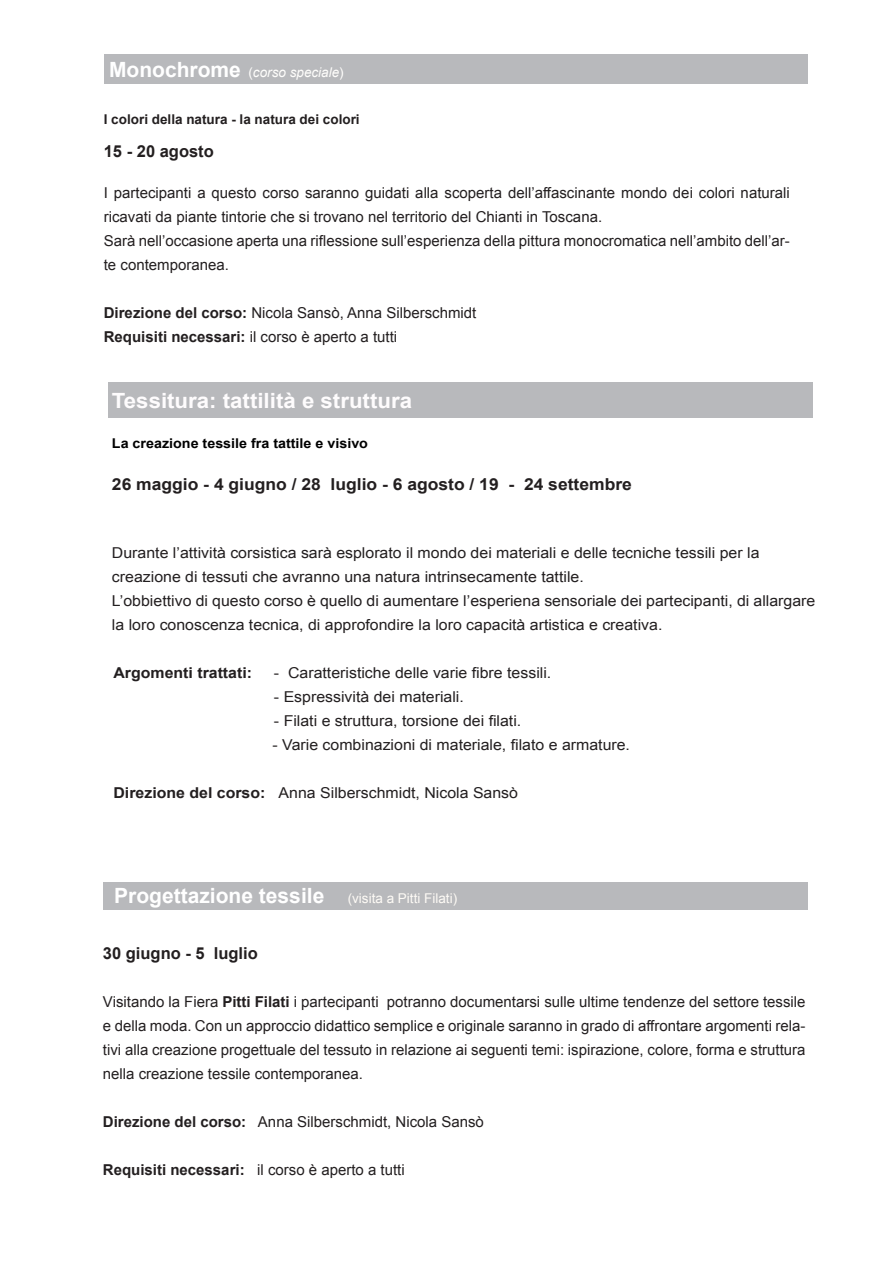
<style>
.page{position:relative;width:893px;height:1263px;background:#fff}
.page>*{position:absolute;margin:0;border:0;box-sizing:border-box;transform-origin:0 0}
.t1{font:700 21px "Arial";color:#fff}
.t2{font:700 21px "Arial";color:#fefcfd;scale:1.06 1}
.t3{font:700 16.5px "Arial";color:#231f20;scale:1.06 1}
.t4{font:700 16.5px "Arial";color:#231f20}
.t5{font:15px/24px "Arial";color:#231f20}
.t6{font:15px/24px "Arial";color:#231f20;scale:1.06 1}
.t7{font:700 15px "Arial";color:#231f20;scale:1.06 1}
.t8{font:700 13.5px "Arial";color:#231f20}
.t9{font:700 13.5px "Arial";color:#000;scale:1.06 1}
.t10{font:italic 13.5px "Arial";color:#fffefc}
.s1{font-weight:700;font-style:normal;font-size:21px;color:#fff}
.s2{font-style:normal}
.s3{font-weight:700}
.s4{font-weight:400;font-size:13.5px;color:#fefbf6}
</style>
<div class="page">
<div style="left:108px;top:383px;width:705px;height:35px;background:#b8b9bc"></div>
<div style="left:103px;top:882px;width:704px;height:28px;background:#b8b9bc"></div>
<div style="left:104px;top:54px;width:703px;height:30px;background:#b8b9bc"></div>
<p class="t10" style="left:109px;top:64px;width:236px"><span class="s1">Monochrome</span> <span class="s2">(</span>corso speciale<span class="s2">)</span></p>
<p class="t8" style="left:104px;top:110px;width:257px">I colori della natura - la natura dei colori</p>
<p class="t4" style="left:104px;top:140px;width:112px">15 - 20 agosto</p>
<p class="t5" style="left:104px;top:181px;width:687px">I partecipanti a questo corso saranno guidati alla scoperta dell’affascinante mondo dei colori naturali ricavati da piante tintorie che si trovano nel territorio del Chianti in Toscana.</p>
<p class="t5" style="left:104px;top:229px;width:687px">Sarà nell’occasione aperta una riflessione sull’esperienza della pittura monocromatica nell’ambito dell’ar&shy;te contemporanea.</p>
<p class="t5" style="left:104px;top:301px;width:374px"><span class="s3">Direzione del corso:</span> Nicola Sansò, Anna Silberschmidt</p>
<p class="t5" style="left:104px;top:325px;width:295px"><span class="s3">Requisiti necessari:</span> il corso è aperto a tutti</p>
<p class="t2" style="left:112px;top:386px;width:285px">Tessitura: tattilità e struttura</p>
<p class="t9" style="left:112px;top:435px;width:243px">La creazione tessile fra tattile e visivo</p>
<p class="t3" style="left:112px;top:474px;width:492px">26 maggio - 4 giugno / 28 luglio - 6 agosto / 19 - 24 settembre</p>
<p class="t6" style="left:112px;top:541px;width:612px">Durante l’attività corsistica sarà esplorato il mondo dei materiali e delle tecniche tessili per la</p>
<p class="t6" style="left:112px;top:565px;width:447px">creazione di tessuti che avranno una natura intrinsecamente tattile.</p>
<p class="t6" style="left:112px;top:589px;width:665px">L’obbiettivo di questo corso è quello di aumentare l’esperiena sensoriale dei partecipanti, di allargare la loro conoscenza tecnica, di approfondire la loro capacità artistica e creativa.</p>
<p class="t7" style="left:113px;top:663px;width:132px">Argomenti trattati:</p>
<p class="t6" style="left:274px;top:661px;width:263px">- Caratteristiche delle varie fibre tessili.</p>
<p class="t6" style="left:274px;top:685px;width:181px">- Espressività dei materiali.</p>
<p class="t6" style="left:274px;top:709px;width:235px">- Filati e struttura, torsione dei filati.</p>
<p class="t6" style="left:273px;top:733px;width:339px">- Varie combinazioni di materiale, filato e armature.</p>
<p class="t6" style="left:113px;top:781px;width:383px"><span class="s3">Direzione del corso:</span> Anna Silberschmidt, Nicola Sansò</p>
<p class="t1" style="left:114px;top:882px;width:344px">Progettazione tessile <span class="s4">(visita a Pitti Filati)</span></p>
<p class="t4" style="left:103px;top:942px;width:156px">30 giugno - 5 luglio</p>
<p class="t5" style="left:103px;top:990px;width:704px;text-align:justify">Visitando la Fiera <span class="s3">Pitti Filati</span> i partecipanti potranno documentarsi sulle ultime tendenze del settore tessile e della moda. Con un approccio didattico semplice e originale saranno in grado di affrontare argomenti rela&shy;tivi alla creazione progettuale del tessuto in relazione ai seguenti temi: ispirazione, colore, forma e struttura nella creazione tessile contemporanea.</p>
<p class="t5" style="left:103px;top:1110px;width:382px"><span class="s3">Direzione del corso:</span> Anna Silberschmidt, Nicola Sansò</p>
<p class="t5" style="left:103px;top:1158px;width:303px"><span class="s3">Requisiti necessari:</span> il corso è aperto a tutti</p>
</div>
